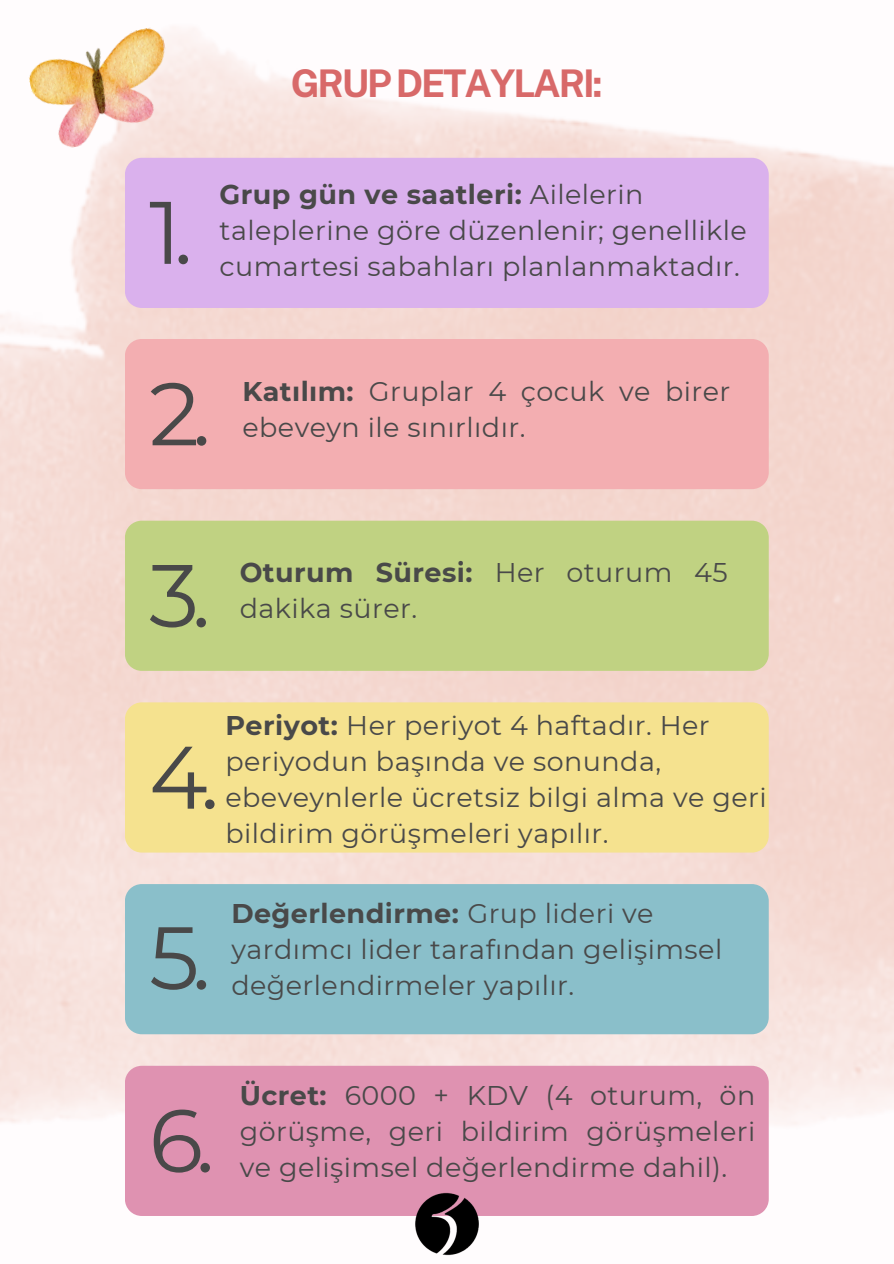
<style>
.page{position:relative;width:894px;height:1264px;background:#fff}
.page>*{position:absolute;margin:0;border:0;box-sizing:border-box;transform-origin:0 0}
.t1{font:88.5px "Montserrat";color:#494949}
.t2{font:700 38.1px "Public Sans";letter-spacing:-.055em;color:#d86969}
.t3{font:27px/36px "Montserrat";letter-spacing:.015em;color:#494949}
.s1{font-weight:700}
</style>
<div class="page">
<div style="left:125px;top:158px;width:643px;height:150px;background:#dab1ed"></div>
<div style="left:125px;top:339px;width:643px;height:150px;background:#f3aeb1"></div>
<div style="left:125px;top:520px;width:643px;height:151px;background:#c0d282"></div>
<div style="left:125px;top:702px;width:643px;height:150px;background:#f5e28f"></div>
<div style="left:125px;top:884px;width:643px;height:150px;background:#8abfca"></div>
<div style="left:125px;top:1065px;width:643px;height:150px;background:#df92b1"></div>
<img style="left:28px;top:25px;width:153px;height:128px">
<img style="left:406px;top:1183px;width:81px;height:73px">
<p class="t2" style="left:290px;top:61px;width:313px">GRUPDETAYLARI:</p>
<p class="t1" style="left:149px;top:178px;width:45px">1.</p>
<h1 class="t3" style="left:219px;top:176px;width:528px"><span class="s1">Grup gün ve saatleri:</span> Ai leleri n talepleri ne göre düzenleni r; genelli kle cumartesi sabahları planlanmaktadır.</h1>
<h2 class="t1" style="left:149px;top:359px;width:63px">2.</h2>
<p class="t3" style="left:242px;top:373px;width:489px"><span class="s1">Katılım:</span> Gruplar 4 çocuk ve bi rer ebeveyn i le sınırlıdır.</p>
<h1 class="t1" style="left:149px;top:541px;width:63px">3.</h1>
<h1 class="t3" style="left:240px;top:554px;width:489px"><span class="s1">Oturum Süresi:</span> Her oturum 45 daki ka sürer.</h1>
<p class="t1" style="left:149px;top:723px;width:71px">4.</p>
<p class="t3" style="left:225px;top:707px;width:538px"><span class="s1">Periyot:</span> Her periyot 4 haftadır. Her periyodun başında ve sonunda, ebeveynlerle ücretsiz bi lgi alma ve geri bi ldi ri m görüşmeleri yapılır.</p>
<h1 class="t1" style="left:149px;top:903px;width:63px">5.</h1>
<h1 class="t3" style="left:231px;top:895px;width:492px"><span class="s1">Değerlendirme:</span> Grup lideri ve yardımcı lider tarafından gelişi msel değerlendi rmeler yapılır.</h1>
<p class="t1" style="left:149px;top:1086px;width:67px">6.</p>
<p class="t3" style="left:240px;top:1076px;width:517px"><span class="s1">Ücret:</span> 6000 + KDV (4 oturum, ön görüşme, geri bi ldi ri m görüşmeleri ve gelişi msel değerlendi rme dahi l).</p>
</div>
